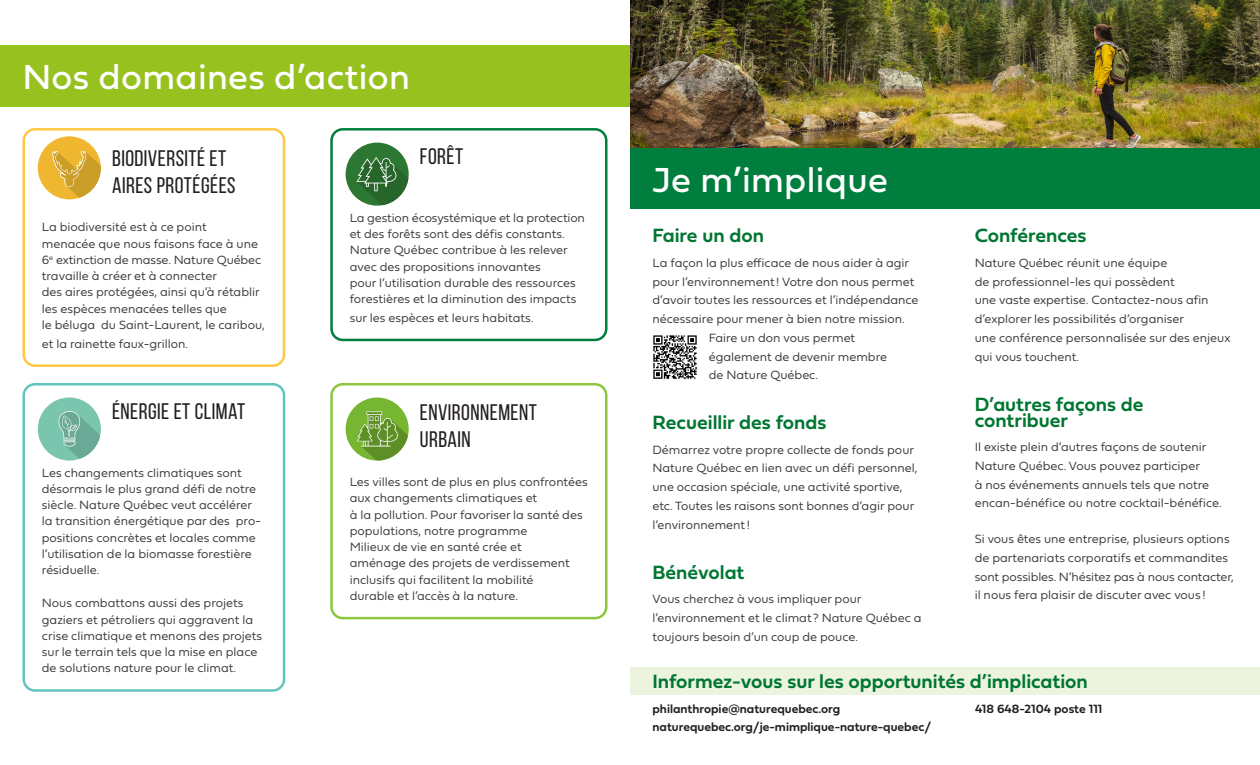
<style>
.page{position:relative;width:1260px;height:765px;background:#fff}
.page>*{position:absolute;margin:0;border:0;box-sizing:border-box;transform-origin:0 0}
.t1{font:36.25px "Fieldwork Geo Regular";letter-spacing:.01em;color:#fff}
.t2{font:22.5px/27px "Bebas Neue";letter-spacing:.02em;color:#231f20}
.t3{font:20px/16.2px "Fieldwork Geo Demibold";color:#007632}
.t4{font:12.5px/16.2px "Fieldwork Geo Light";color:#3e3e3f}
.t5{font:12.5px "Fieldwork Geo Demibold";color:#231f20}
</style>
<div class="page">
<div style="left:0;top:45px;width:630px;height:61px;background:#96c11f"></div>
<div style="left:630px;top:667px;width:630px;height:27px;background:#ecf4e0"></div>
<div style="left:630px;top:147px;width:630px;height:62px;background:#007e3d"></div>
<img style="left:653px;top:335px;width:44px;height:44px">
<div style="left:346px;top:398px;width:63px;height:62px;background:#77b631;border-radius:50%"></div>
<svg style="left:357px;top:411px;width:52px;height:49px"></svg>
<div style="left:22px;top:128px;width:263px;height:239px;border:2px solid #fec844;border-radius:11px"></div>
<div style="left:22px;top:383px;width:263px;height:309px;border:2px solid #61c5be;border-radius:11px"></div>
<div style="left:330px;top:128px;width:277px;height:213px;border:2px solid #007e3d;border-radius:11px"></div>
<div style="left:330px;top:383px;width:277px;height:236px;border:2px solid #8bc63e;border-radius:11px"></div>
<div style="left:346px;top:143px;width:63px;height:63px;background:#2c7731;border-radius:50%"></div>
<svg style="left:356px;top:157px;width:52px;height:48px"></svg>
<div style="left:38px;top:136px;width:63px;height:63px;background:#efb72f;border-radius:50%"></div>
<svg style="left:52px;top:151px;width:49px;height:48px"></svg>
<img style="left:630px;top:0;width:630px;height:147px">
<div style="left:38px;top:398px;width:63px;height:62px;background:#7ac5ad;border-radius:50%"></div>
<svg style="left:59px;top:411px;width:42px;height:49px"></svg>
<h1 class="t1" style="left:22px;top:49px;width:389px">Nos domaines d’action</h1>
<h2 class="t2" style="left:112px;top:144px;width:125px">BIODIVERSITÉ ET<br>AIRES PROTÉGÉES</h2>
<p class="t4" style="left:42px;top:218px;width:224px">La biodiversité est à ce point<br>menacée que nous faisons face à une 6<sup>e</sup> extinction de masse. Nature Québec travaille à créer et à connecter<br>des aires protégées, ainsi qu’à rétablir les espèces menacées telles que<br>le béluga du Saint-Laurent, le caribou,</p>
<p class="t4" style="left:42px;top:335px;width:148px">et la rainette faux-grillon.</p>
<h2 class="t2" style="left:112px;top:398px;width:135px">ÉNERGIE ET CLIMAT</h2>
<p class="t4" style="left:42px;top:464px;width:221px">Les changements climatiques sont désormais le plus grand défi de notre siècle. Nature Québec veut accélérer la transition énergétique par des pro&shy;positions concrètes et locales comme l’utilisation de la biomasse forestière résiduelle.</p>
<p class="t4" style="left:42px;top:594px;width:222px">Nous combattons aussi des projets gaziers et pétroliers qui aggravent la crise climatique et menons des projets sur le terrain tels que la mise en place de solutions nature pour le climat.</p>
<h2 class="t2" style="left:420px;top:143px;width:45px">FORÊT</h2>
<p class="t4" style="left:350px;top:209px;width:237px">La gestion écosystémique et la protection et des forêts sont des défis constants.<br>Nature Québec contribue à les relever avec des propositions innovantes<br>pour l’utilisation durable des ressources forestières et la diminution des impacts</p>
<p class="t4" style="left:350px;top:309px;width:185px">sur les espèces et leurs habitats.</p>
<h2 class="t2" style="left:420px;top:399px;width:118px">ENVIRONNEMENT<br>URBAIN</h2>
<p class="t4" style="left:350px;top:473px;width:240px">Les villes sont de plus en plus confrontées aux changements climatiques et<br>à la pollution. Pour favoriser la santé des populations, notre programme<br>Milieux de vie en santé crée et<br>aménage des projets de verdissement inclusifs qui facilitent la mobilité<br>durable et l’accès à la nature.</p>
<h1 class="t1" style="left:652px;top:151px;width:237px">Je m’implique</h1>
<h3 class="t3" style="left:652px;top:227px;width:113px">Faire un don</h3>
<p class="t4" style="left:652px;top:254px;width:258px">La façon la plus efficace de nous aider à agir</p>
<p class="t4" style="left:652px;top:273px;width:263px">pour l’environnement! Votre don nous permet</p>
<p class="t4" style="left:652px;top:291px;width:268px">d’avoir toutes les ressources et l’indépendance</p>
<p class="t4" style="left:652px;top:310px;width:254px">nécessaire pour mener à bien notre mission.</p>
<p class="t4" style="left:709px;top:329px;width:148px">Faire un don vous permet</p>
<p class="t4" style="left:709px;top:348px;width:180px">également de devenir membre</p>
<p class="t4" style="left:709px;top:366px;width:111px">de Nature Québec.</p>
<h3 class="t3" style="left:652px;top:414px;width:175px">Recueillir des fonds</h3>
<p class="t4" style="left:652px;top:440px;width:267px;line-height:18.8px">Démarrez votre propre collecte de fonds pour Nature Québec en lien avec un défi personnel, une occasion spéciale, une activité sportive, etc. Toutes les raisons sont bonnes d’agir pour l’environnement!</p>
<h3 class="t3" style="left:652px;top:563px;width:93px">Bénévolat</h3>
<p class="t4" style="left:652px;top:589px;width:271px;line-height:18.8px">Vous cherchez à vous impliquer pour l’environnement et le climat ? Nature Québec a toujours besoin d’un coup de pouce.</p>
<h3 class="t3" style="left:975px;top:227px;width:113px">Conférences</h3>
<p class="t4" style="left:975px;top:253px;width:257px;line-height:18.8px">Nature Québec réunit une équipe<br>de professionnel-les qui possèdent<br>une vaste expertise. Contactez-nous afin d’explorer les possibilités d’organiser<br>une conférence personnalisée sur des enjeux qui vous touchent.</p>
<h3 class="t3" style="left:975px;top:395px;width:170px">D’autres façons de contribuer</h3>
<p class="t4" style="left:975px;top:437px;width:249px;line-height:18.8px">Il existe plein d’autres façons de soutenir Nature Québec. Vous pouvez participer<br>à nos événements annuels tels que notre encan-bénéfice ou notre cocktail-bénéfice.</p>
<p class="t4" style="left:975px;top:529px;width:261px;line-height:18.8px">Si vous êtes une entreprise, plusieurs options de partenariats corporatifs et commandites sont possibles. N’hésitez pas à nous contacter, il nous fera plaisir de discuter avec vous !</p>
<h3 class="t3" style="left:652px;top:673px;width:437px">Informez-vous sur les opportunités d’implication</h3>
<p class="t5" style="left:652px;top:698px;width:189px">philanthropie@naturequebec.org</p>
<p class="t5" style="left:975px;top:698px;width:129px">418 648-2104 poste 111</p>
<p class="t5" style="left:652px;top:717px;width:280px">naturequebec.org/je-mimplique-nature-quebec/</p>
</div>
